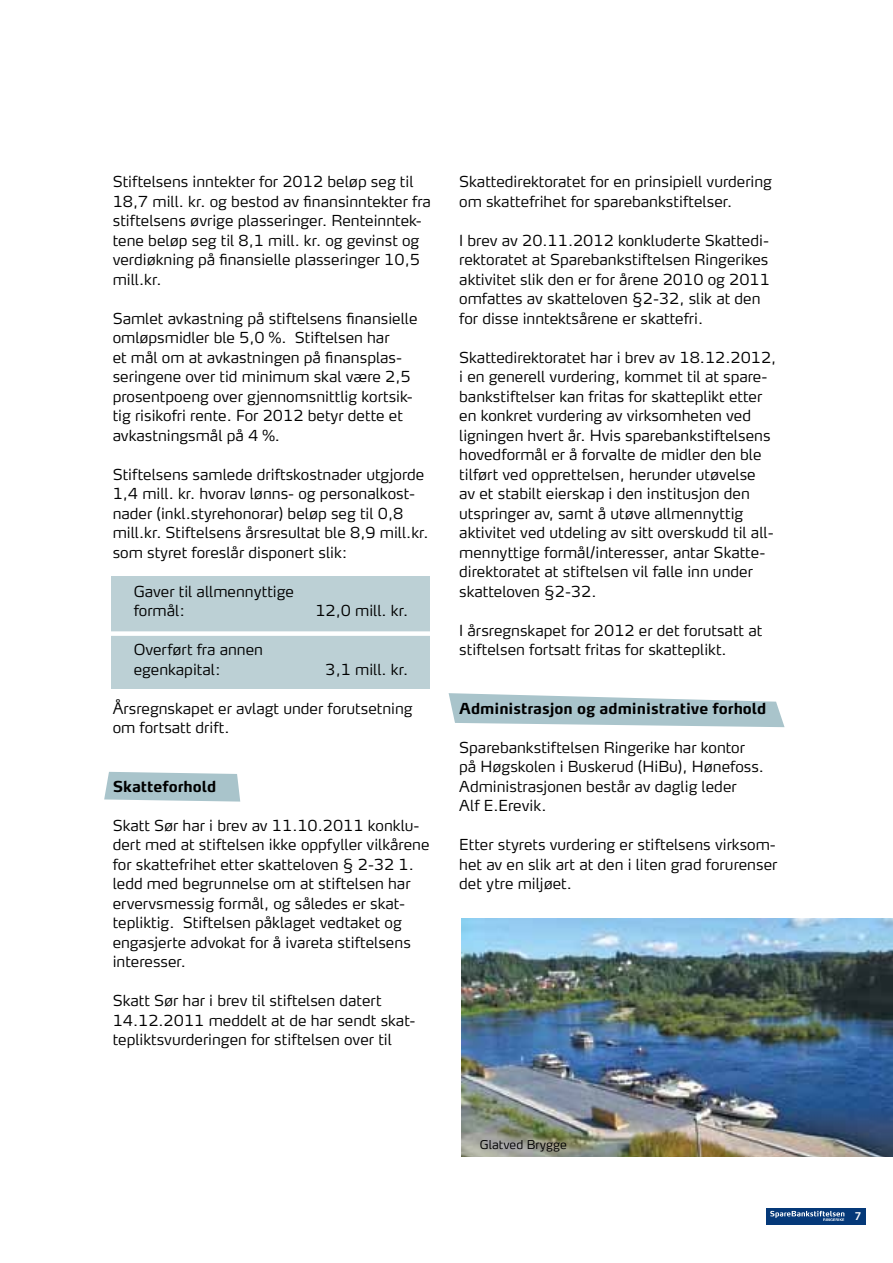
<style>
.page{position:relative;width:893px;height:1263px;background:#fff}
.page>*{position:absolute;margin:0;border:0;box-sizing:border-box;transform-origin:0 0}
.t1{font:300 15px/19.5px "Max OT";color:#000}
.t2{font:700 15px "Max OT";color:#000}
.t3{font:300 12px "Max OT";color:#000}
.t4{font:600 12px "Myriad Pro";color:#fff}
</style>
<div class="page">
<div style="left:766px;top:1208px;width:82px;height:16px;background:#053979"></div>
<svg style="left:770px;top:1211px;width:74px;height:10px"></svg>
<div style="left:850px;top:1208px;width:16px;height:16px;background:#053979"></div>
<div style="left:111px;top:576px;width:318px;height:113px;background:#bcd0d5"></div>
<svg style="left:449px;top:693px;width:335px;height:34px"></svg>
<svg style="left:104px;top:772px;width:136px;height:29px"></svg>
<div style="left:66px;top:631px;width:366px;height:5px;background:#fff"></div>
<img style="left:461px;top:918px;width:432px;height:239px">
<p class="t1" style="left:113px;top:173px;width:320px">Stiftelsens inntekter for 2012 beløp seg til 18,7 mill. kr. og bestod av finansinntekter fra stiftelsens øvrige plasseringer. Renteinntek&shy;tene beløp seg til 8,1 mill. kr. og gevinst og verdiøkning på finansielle plasseringer 10,5 mill.kr.</p>
<p class="t1" style="left:113px;top:310px;width:306px">Samlet avkastning på stiftelsens finansielle omløpsmidler ble 5,0 %. Stiftelsen har<br>et mål om at avkastningen på finansplas&shy;seringene over tid minimum skal være 2,5 prosentpoeng over gjennomsnittlig kortsik&shy;tig risikofri rente. For 2012 betyr dette et avkastningsmål på 4 %.</p>
<p class="t1" style="left:113px;top:466px;width:317px">Stiftelsens samlede driftskostnader utgjorde 1,4 mill. kr. hvorav lønns- og personalkost&shy;nader (inkl.styrehonorar) beløp seg til 0,8 mill.kr. Stiftelsens årsresultat ble 8,9 mill.kr. som styret foreslår disponert slik:</p>
<p class="t1" style="left:134px;top:583px;width:162px">Gaver til allmennyttige formål:</p>
<p class="t1" style="left:315px;top:602px;width:94px">12,0 mill. kr.</p>
<p class="t1" style="left:134px;top:641px;width:131px">Overført fra annen egenkapital:</p>
<p class="t1" style="left:326px;top:661px;width:84px">3,1 mill. kr.</p>
<p class="t1" style="left:113px;top:700px;width:301px">Årsregnskapet er avlagt under forutsetning om fortsatt drift.</p>
<p class="t2" style="left:113px;top:777px;width:105px">Skatteforhold</p>
<p class="t1" style="left:113px;top:817px;width:318px">Skatt Sør har i brev av 11.10.2011 konklu&shy;dert med at stiftelsen ikke oppfyller vilkårene for skattefrihet etter skatteloven § 2-32 1. ledd med begrunnelse om at stiftelsen har ervervsmessig formål, og således er skat&shy;tepliktig. Stiftelsen påklaget vedtaket og engasjerte advokat for å ivareta stiftelsens interesser.</p>
<p class="t1" style="left:113px;top:992px;width:304px">Skatt Sør har i brev til stiftelsen datert<br>14.12.2011 meddelt at de har sendt skat&shy;tepliktsvurderingen for stiftelsen over til</p>
<p class="t1" style="left:459px;top:173px;width:314px">Skattedirektoratet for en prinsipiell vurdering om skattefrihet for sparebankstiftelser.</p>
<p class="t1" style="left:459px;top:232px;width:312px">I brev av 20.11.2012 konkluderte Skattedi&shy;rektoratet at Sparebankstiftelsen Ringerikes aktivitet slik den er for årene 2010 og 2011 omfattes av skatteloven §2-32, slik at den for disse inntektsårene er skattefri.</p>
<p class="t1" style="left:459px;top:349px;width:319px">Skattedirektoratet har i brev av 18.12.2012, i en generell vurdering, kommet til at spare&shy;bankstiftelser kan fritas for skatteplikt etter en konkret vurdering av virksomheten ved ligningen hvert år. Hvis sparebankstiftelsens hovedformål er å forvalte de midler den ble tilført ved opprettelsen, herunder utøvelse<br>av et stabilt eierskap i den institusjon den utspringer av, samt å utøve allmennyttig aktivitet ved utdeling av sitt overskudd til all&shy;mennyttige formål/interesser, antar Skatte&shy;direktoratet at stiftelsen vil falle inn under skatteloven §2-32.</p>
<p class="t1" style="left:459px;top:622px;width:305px">I årsregnskapet for 2012 er det forutsatt at stiftelsen fortsatt fritas for skatteplikt.</p>
<p class="t2" style="left:459px;top:699px;width:309px">Administrasjon og administrative forhold</p>
<p class="t1" style="left:459px;top:739px;width:306px">Sparebankstiftelsen Ringerike har kontor på Høgskolen i Buskerud (HiBu), Hønefoss.<br>Administrasjonen består av daglig leder<br>Alf E.Erevik.</p>
<p class="t1" style="left:459px;top:836px;width:320px;text-align:justify">Etter styrets vurdering er stiftelsens virksom&shy;het av en slik art at den i liten grad forurenser det ytre miljøet.</p>
<p class="t3" style="left:480px;top:1137px;width:88px">Glatved Brygge</p>
<p class="t4" style="left:855px;top:1209px;width:8px">7</p>
</div>
